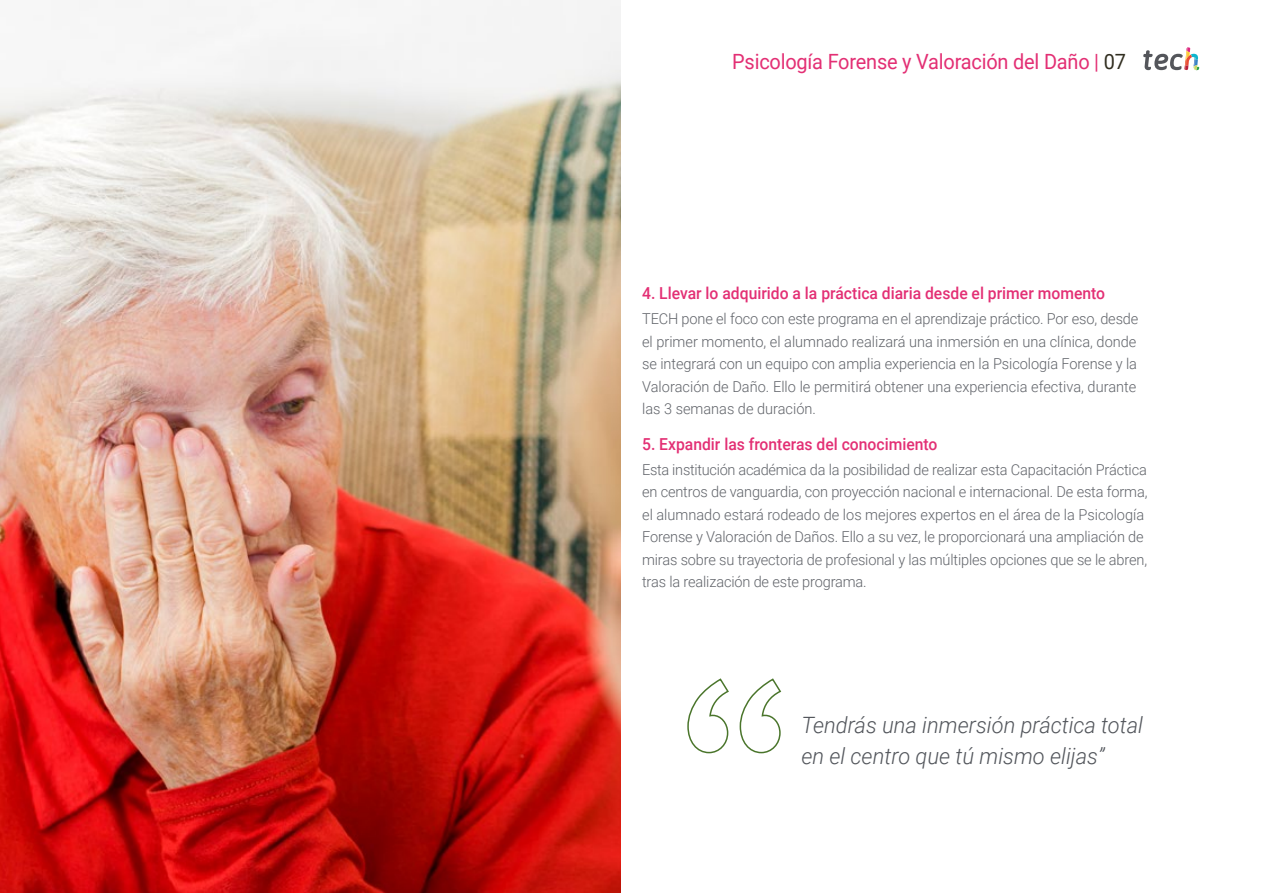
<style>
.page{position:relative;width:1263px;height:893px;background:#fff}
.page>*{position:absolute;margin:0;border:0;box-sizing:border-box;transform-origin:0 0}
.t1{font:italic 300 22.5px/31.5px "Roboto";color:#52555b}
.t2{font:21px "Roboto";letter-spacing:-.01em;color:#e32f74;scale:.95 1}
.t3{font:500 16.5px "Roboto";color:#e32f74;scale:.95 1}
.t4{font:300 15px/22.5px "Roboto";letter-spacing:-.01em;color:#61646a}
.s1{color:#312e20}
</style>
<div class="page">
<img style="left:0;top:0;width:621px;height:893px">
<svg style="left:687px;top:678px;width:95px;height:76px"></svg>
<svg style="left:1143px;top:47px;width:56px;height:24px"></svg>
<h2 class="t2" style="left:732px;top:47px;width:416px">Psicología Forense y Valoración del Daño | <span class="s1">07</span></h2>
<p class="t3" style="left:642px;top:282px;width:489px">4. Llevar lo adquirido a la práctica diaria desde el primer momento</p>
<p class="t4" style="left:642px;top:307px;width:498px">TECH pone el foco con este programa en el aprendizaje práctico. Por eso, desde el primer momento, el alumnado realizará una inmersión en una clínica, donde se integrará con un equipo con amplia experiencia en la Psicología Forense y la Valoración de Daño. Ello le permitirá obtener una experiencia efectiva, durante las 3 semanas de duración.</p>
<p class="t3" style="left:642px;top:433px;width:312px">5. Expandir las fronteras del conocimiento</p>
<p class="t4" style="left:642px;top:458px;width:507px">Esta institución académica da la posibilidad de realizar esta Capacitación Práctica en centros de vanguardia, con proyección nacional e internacional. De esta forma, el alumnado estará rodeado de los mejores expertos en el área de la Psicología Forense y Valoración de Daños. Ello a su vez, le proporcionará una ampliación de miras sobre su trayectoria de profesional y las múltiples opciones que se le abren, tras la realización de este programa.</p>
<h1 class="t1" style="left:801px;top:708px;width:343px">Tendrás una inmersión práctica total en el centro que tú mismo elijas”</h1>
</div>
